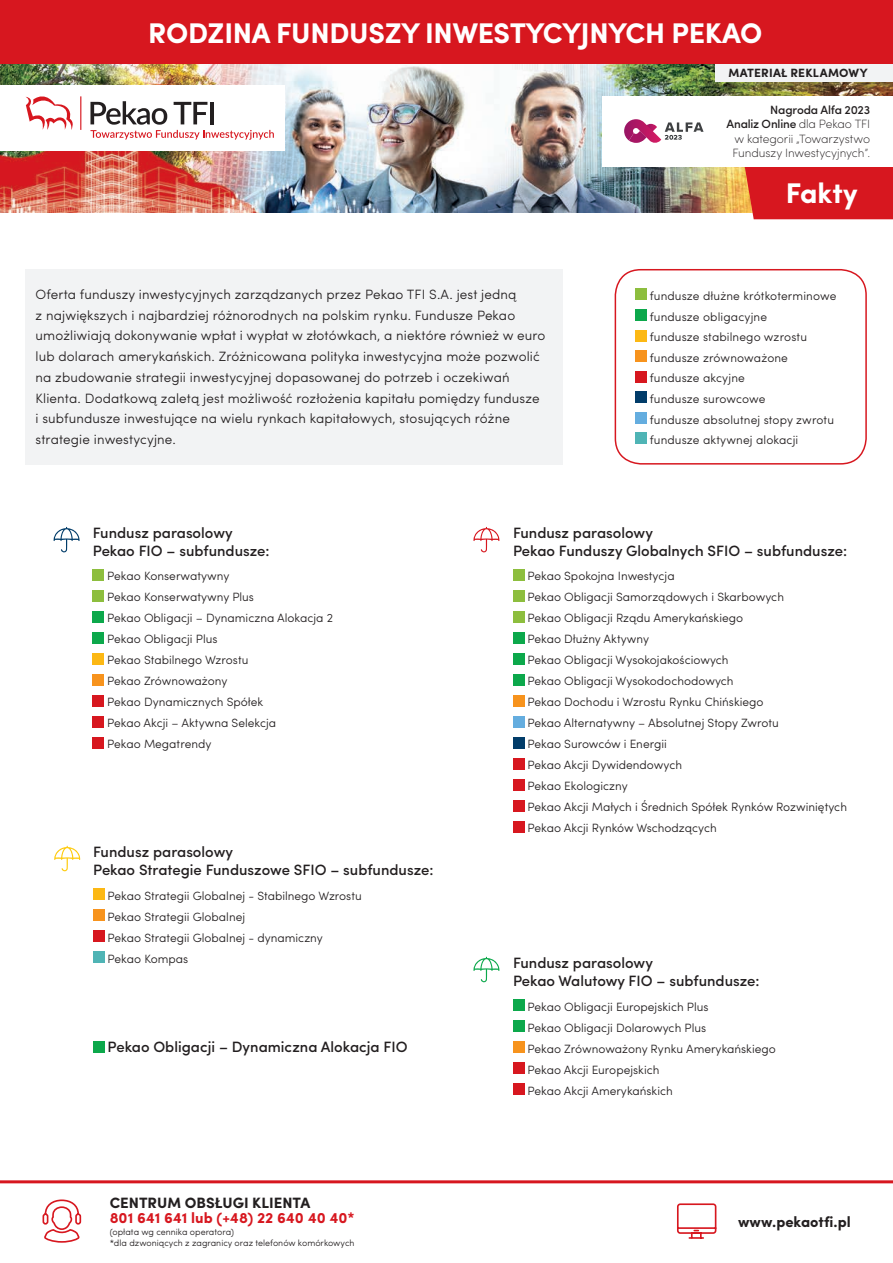
<style>
.page{position:relative;width:893px;height:1263px;background:#fff}
.page>*{position:absolute;margin:0;border:0;box-sizing:border-box;transform-origin:0 0}
.t1{font:700 28.5px "Sofia Pro";letter-spacing:-.01em;color:#fff}
.t2{font:500 15px/18px "Sofia Pro";color:#231f20}
.t3{font:700 15px "Sofia Pro";color:#231f20}
.t4{font:700 15px "Sofia Pro";color:#d7171f}
.t5{font:300 13.5px/20.7px "Sofia Pro";letter-spacing:.01em;color:#231f20}
.t6{font:300 12px/21px "Sofia Pro";color:#231f20}
.t7{font:200 12px/14.4px "Sofia Pro";letter-spacing:-.005em;color:#231f20;text-align:right}
.t8{font:700 12px "Sofia Pro";color:#231f20}
.t9{font:300 9px/10.5px "Sofia Pro";color:#231f20}
.s1{font-weight:500}
</style>
<div class="page">
<div style="left:26px;top:269px;width:537px;height:196px;background:#f2f3f4"></div>
<div style="left:615px;top:269px;width:252px;height:196px;border:2px solid #d7171f;border-radius:26px"></div>
<div style="left:93px;top:569px;width:11px;height:11px;background:#8dbe3e"></div>
<div style="left:93px;top:590px;width:11px;height:11px;background:#8dbe3e"></div>
<div style="left:93px;top:611px;width:11px;height:11px;background:#0ca84b"></div>
<div style="left:93px;top:632px;width:11px;height:11px;background:#0ca84b"></div>
<div style="left:93px;top:653px;width:11px;height:11px;background:#fcb814"></div>
<div style="left:93px;top:674px;width:11px;height:11px;background:#f7931d"></div>
<div style="left:93px;top:695px;width:11px;height:11px;background:#d7171f"></div>
<div style="left:93px;top:716px;width:11px;height:11px;background:#d7171f"></div>
<div style="left:93px;top:737px;width:11px;height:11px;background:#d7171f"></div>
<div style="left:93px;top:1041px;width:11px;height:11px;background:#0ca84b"></div>
<div style="left:513px;top:999px;width:11px;height:12px;background:#0ca84b"></div>
<div style="left:513px;top:1020px;width:11px;height:12px;background:#0ca84b"></div>
<div style="left:513px;top:1041px;width:11px;height:12px;background:#f7931d"></div>
<div style="left:513px;top:1062px;width:11px;height:12px;background:#d7171f"></div>
<div style="left:513px;top:1083px;width:11px;height:12px;background:#d7171f"></div>
<div style="left:513px;top:569px;width:11px;height:11px;background:#8dbe3e"></div>
<div style="left:513px;top:590px;width:11px;height:11px;background:#8dbe3e"></div>
<div style="left:513px;top:611px;width:11px;height:11px;background:#8dbe3e"></div>
<div style="left:513px;top:632px;width:11px;height:11px;background:#0ca84b"></div>
<div style="left:513px;top:653px;width:11px;height:11px;background:#0ca84b"></div>
<div style="left:513px;top:674px;width:11px;height:11px;background:#0ca84b"></div>
<div style="left:513px;top:695px;width:11px;height:11px;background:#f7931d"></div>
<div style="left:513px;top:716px;width:11px;height:11px;background:#64addf"></div>
<div style="left:513px;top:737px;width:11px;height:11px;background:#013c69"></div>
<div style="left:513px;top:758px;width:11px;height:11px;background:#d7171f"></div>
<div style="left:513px;top:779px;width:11px;height:11px;background:#d7171f"></div>
<div style="left:513px;top:800px;width:11px;height:11px;background:#d7171f"></div>
<div style="left:513px;top:821px;width:11px;height:11px;background:#d7171f"></div>
<div style="left:93px;top:889px;width:11px;height:11px;background:#fcb814"></div>
<div style="left:93px;top:910px;width:11px;height:11px;background:#f7931d"></div>
<div style="left:93px;top:931px;width:11px;height:11px;background:#d7171f"></div>
<div style="left:93px;top:952px;width:11px;height:11px;background:#4fb4b5"></div>
<div style="left:635px;top:289px;width:12px;height:11px;background:#8dbe3e"></div>
<div style="left:635px;top:309px;width:12px;height:12px;background:#0ca84b"></div>
<div style="left:635px;top:330px;width:12px;height:11px;background:#fcb814"></div>
<div style="left:635px;top:350px;width:12px;height:12px;background:#f7931d"></div>
<div style="left:635px;top:371px;width:12px;height:11px;background:#d7171f"></div>
<div style="left:635px;top:392px;width:12px;height:11px;background:#013c69"></div>
<div style="left:635px;top:412px;width:12px;height:11px;background:#64addf"></div>
<div style="left:635px;top:433px;width:12px;height:11px;background:#4fb4b5"></div>
<svg style="left:54px;top:527px;width:26px;height:25px"></svg>
<svg style="left:473px;top:527px;width:26px;height:25px"></svg>
<svg style="left:473px;top:957px;width:26px;height:25px"></svg>
<svg style="left:54px;top:846px;width:26px;height:25px"></svg>
<img style="left:0;top:64px;width:893px;height:149px">
<div style="left:0;top:0;width:893px;height:64px;background:#d7171f"></div>
<div style="left:745px;top:166px;width:148px;height:53px;background:#d7171f"></div>
<svg style="left:677px;top:1203px;width:40px;height:36px"></svg>
<svg style="left:42px;top:1199px;width:40px;height:44px"></svg>
<hr style="left:0;top:1180px;width:893px;height:3px;background:#d7171f">
<div style="left:716px;top:64px;width:177px;height:18px;background:#f2f3f4"></div>
<div style="left:0;top:85px;width:285px;height:66px;background:#fff"></div>
<hr style="left:80px;top:96px;width:1px;height:34px;background:#d7171f">
<svg style="left:26px;top:96px;width:47px;height:34px"></svg>
<svg style="left:90px;top:101px;width:184px;height:39px"></svg>
<hr style="left:210px;top:102px;width:4px;height:22px;background:#231f20">
<div style="left:602px;top:96px;width:291px;height:70px;background:#fff"></div>
<svg style="left:624px;top:119px;width:79px;height:24px"></svg>
<h1 class="t1" style="left:148px;top:11px;width:616px">RODZINA FUNDUSZY I NWESTYCYJNYCH PEKAO</h1>
<p class="t8" style="left:728px;top:64px;width:9px">MATE</p>
<p class="t8" style="left:761px;top:64px;width:15px">RIAŁ</p>
<p class="t8" style="left:790px;top:64px;width:18px">REKLAMOWY</p>
<p class="t7" style="left:726px;top:102px;width:145px"><span class="s1">Nagroda Alfa 2023<br>Analiz Online</span> dla Pekao TFI w kategorii „Towarzystwo<br>Funduszy Inwestycyjnych”.</p>
<p class="t5" style="left:36px;top:283px;width:511px">Oferta funduszy inwestycyjnych zarządzanych przez Pekao TFI S.A. jest jedną<br>z największych i najbardziej różnorodnych na polskim rynku. Fundusze Pekao umożliwiają dokonywanie wpłat i wypłat w złotówkach, a niektóre również w euro lub dolarach amerykańskich. Zróżnicowana polityka inwestycyjna może pozwolić na zbudowanie strategii inwestycyjnej dopasowanej do potrzeb i oczekiwań Klienta. Dodatkową zaletą jest możliwość rozłożenia kapitału pomiędzy fundusze i subfundusze inwestujące na wielu rynkach kapitałowych, stosujących różne strategie inwestycyjne.</p>
<h1 class="t1" style="left:786px;top:171px;width:73px">FAKTY</h1>
<p class="t6" style="left:650px;top:285px;width:188px;line-height:20.5px">fundusze dłużne krótkoterminowe fundusze obligacyjne<br>fundusze stabilnego wzrostu fundusze zrównoważone fundusze akcyjne<br>fundusze surowcowe<br>fundusze absolutnej stopy zwrotu fundusze aktywnej alokacji</p>
<p class="t2" style="left:93px;top:522px;width:178px">Fundusz parasolowy<br>Pekao FIO – subfundusze:</p>
<p class="t6" style="left:107px;top:565px;width:227px">Pekao Konserwatywny<br>Pekao Konserwatywny Plus<br>Pekao Obligacji – Dynamiczna Alokacja 2<br>Pekao Obligacji Plus<br>Pekao Stabilnego Wzrostu<br>Pekao Zrównoważony<br>Pekao Dynamicznych Spółek<br>Pekao Akcji – Aktywna Selekcja<br>Pekao Megatrendy</p>
<p class="t2" style="left:93px;top:842px;width:342px">Fundusz parasolowy<br>Pekao Strategie Funduszowe SFIO – subfundusze:</p>
<p class="t6" style="left:108px;top:884px;width:256px">Pekao Strategii Globalnej - Stabilnego Wzrostu<br>Pekao Strategii Globalnej<br>Pekao Strategii Globalnej - dynamiczny<br>Pekao Kompas</p>
<p class="t2" style="left:108px;top:1037px;width:301px">Pekao Obligacji – Dynamiczna Alokacja FIO</p>
<p class="t3" style="left:110px;top:1191px;width:202px">CENTRUM OBSŁUGI KLIENTA</p>
<p class="t4" style="left:110px;top:1206px;width:246px">801 641 641 LUB (+48) 22 640 40 40*</p>
<p class="t9" style="left:110px;top:1226px;width:246px">(opłata wg cennika operatora)<br>*dla dzwoniących z zagranicy oraz telefonów komórkowych</p>
<p class="t2" style="left:513px;top:522px;width:336px">Fundusz parasolowy<br>Pekao Funduszy Globalnych SFIO – subfundusze:</p>
<p class="t6" style="left:527px;top:565px;width:321px">Pekao Spokojna Inwestycja<br>Pekao Obligacji Samorządowych i Skarbowych<br>Pekao Obligacji Rządu Amerykańskiego<br>Pekao Dłużny Aktywny<br>Pekao Obligacji Wysokojakościowych<br>Pekao Obligacji Wysokodochodowych<br>Pekao Dochodu i Wzrostu Rynku Chińskiego<br>Pekao Alternatywny – Absolutnej Stopy Zwrotu<br>Pekao Surowców i Energii<br>Pekao Akcji Dywidendowych<br>Pekao Ekologiczny<br>Pekao Akcji Małych i Średnich Spółek Rynków Rozwiniętych Pekao Akcji Rynków Wschodzących</p>
<p class="t2" style="left:513px;top:953px;width:248px">Fundusz parasolowy<br>Pekao Walutowy FIO – subfundusze:</p>
<p class="t6" style="left:527px;top:995px;width:250px">Pekao Obligacji Europejskich Plus<br>Pekao Obligacji Dolarowych Plus<br>Pekao Zrównoważony Rynku Amerykańskiego<br>Pekao Akcji Europejskich<br>Pekao Akcji Amerykańskich</p>
<p class="t3" style="left:738px;top:1210px;width:114px">WWW.PEKAOTFI.PL</p>
</div>
